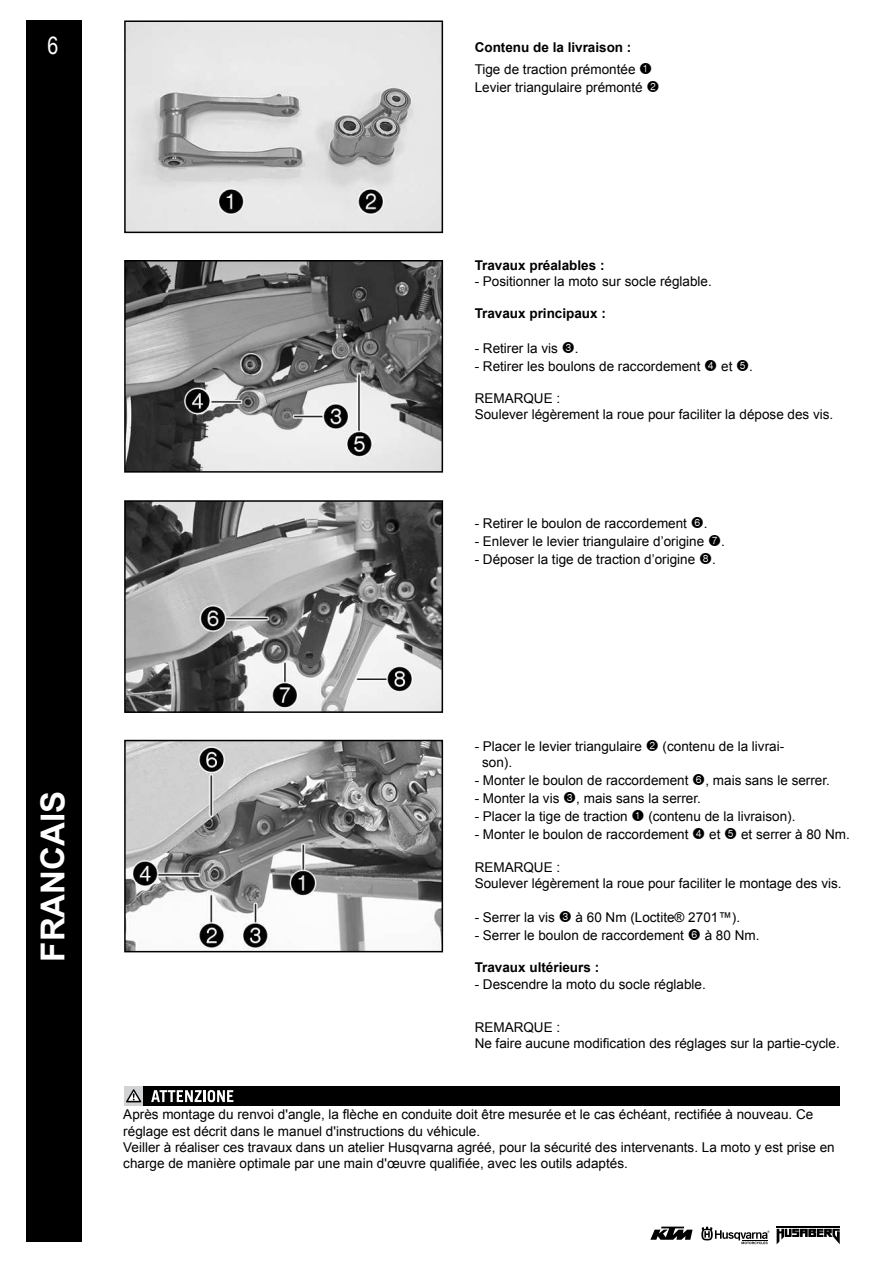
<style>
.page{position:relative;width:893px;height:1263px;background:#fff}
.page>*{position:absolute;margin:0;border:0;box-sizing:border-box;transform-origin:0 0}
.t1{font:700 33px "Arial";color:#fff}
.t2{font:24px "Arial Narrow";color:#fff}
.t3{font:13.5px/16.2px "Arial";color:#000}
.t4{font:700 13.5px "Arial";color:#000}
.s1{font-weight:700}
.s2{font-family:"Circle Frame Neg";font-size:15px}
</style>
<div class="page">
<hr style="left:777px;top:1226px;width:63px;height:2px;background:#000">
<svg style="left:777px;top:1229px;width:63px;height:15px"></svg>
<svg style="left:701px;top:1226px;width:68px;height:18px"></svg>
<svg style="left:650px;top:1226px;width:42px;height:14px"></svg>
<div style="left:26px;top:20px;width:56px;height:1222px;background:#000"></div>
<img style="left:127px;top:23px;width:313px;height:207px">
<div style="left:124px;top:20px;width:319px;height:213px;border:2px solid #000"></div>
<img style="left:127px;top:263px;width:313px;height:207px">
<div style="left:124px;top:260px;width:319px;height:213px;border:2px solid #000"></div>
<img style="left:127px;top:503px;width:313px;height:207px">
<div style="left:124px;top:500px;width:319px;height:213px;border:2px solid #000"></div>
<img style="left:127px;top:743px;width:313px;height:206px">
<div style="left:124px;top:740px;width:319px;height:212px;border:2px solid #000"></div>
<div style="left:124px;top:1086px;width:19px;height:20px;background:#d1d3d4"></div>
<div style="left:143px;top:1086px;width:697px;height:20px;background:#000"></div>
<svg style="left:126px;top:1089px;width:15px;height:13px"></svg>
<svg style="left:151px;top:1090px;width:82px;height:12px"></svg>
<h2 class="t2" style="left:47px;top:36px;width:12px">6</h2>
<p class="t3" style="left:475px;top:38px;width:179px;line-height:21.6px"><span class="s1">Contenu de la livraison :<br></span>Tige de traction prémontée <span class="s2">1</span></p>
<p class="t3" style="left:475px;top:80px;width:186px">Levier triangulaire prémonté <span class="s2">2</span></p>
<p class="t4" style="left:475px;top:260px;width:131px">Travaux préalables :</p>
<p class="t3" style="left:475px;top:274px;width:239px">- Positionner la moto sur socle réglable.</p>
<p class="t4" style="left:475px;top:309px;width:133px">Travaux principaux :</p>
<p class="t3" style="left:475px;top:341px;width:105px">- Retirer la vis <span class="s2">3</span>.</p>
<p class="t3" style="left:475px;top:359px;width:280px">- Retirer les boulons de raccordement <span class="s2">4</span> et <span class="s2">5</span>.</p>
<p class="t3" style="left:475px;top:391px;width:360px">REMARQUE :<br>Soulever légèrement la roue pour faciliter la dépose des vis.</p>
<p class="t3" style="left:475px;top:516px;width:234px">- Retirer le boulon de raccordement <span class="s2">6</span>.</p>
<p class="t3" style="left:475px;top:534px;width:252px">- Enlever le levier triangulaire d’origine <span class="s2">7</span>.</p>
<p class="t3" style="left:475px;top:552px;width:243px">- Déposer la tige de traction d’origine <span class="s2">8</span>.</p>
<h1 class="t1" style="left:40px;top:961px;width:172px;rotate:-90deg">FRANCAIS</h1>
<p class="t3" style="left:482px;top:739px;width:303px;text-indent:-8px">- Placer le levier triangulaire <span class="s2">2</span> (contenu de la livrai&shy;son).</p>
<p class="t3" style="left:475px;top:773px;width:357px">- Monter le boulon de raccordement <span class="s2">6</span>, mais sans le serrer.</p>
<p class="t3" style="left:475px;top:791px;width:228px">- Monter la vis <span class="s2">3</span>, mais sans la serrer.</p>
<p class="t3" style="left:475px;top:809px;width:322px">- Placer la tige de traction <span class="s2">1</span> (contenu de la livraison).</p>
<p class="t3" style="left:475px;top:827px;width:377px">- Monter le boulon de raccordement <span class="s2">4</span> et <span class="s2">5</span> et serrer à 80 Nm.</p>
<p class="t3" style="left:475px;top:860px;width:368px">REMARQUE :<br>Soulever légèrement la roue pour faciliter le montage des vis.</p>
<p class="t3" style="left:475px;top:910px;width:267px">- Serrer la vis <span class="s2">3</span> à 60 Nm (Loctite® 2701™).</p>
<p class="t3" style="left:475px;top:928px;width:286px">- Serrer le boulon de raccordement <span class="s2">6</span> à 80 Nm.</p>
<p class="t4" style="left:475px;top:962px;width:126px">Travaux ultérieurs :</p>
<p class="t3" style="left:475px;top:977px;width:233px">- Descendre la moto du socle réglable.</p>
<p class="t3" style="left:475px;top:1020px;width:367px">REMARQUE :<br>Ne faire aucune modiication des réglages sur la partie-cycle.</p>
<p class="t3" style="left:123px;top:1106px;width:713px">Après montage du renvoi d'angle, la lèche en conduite doit être mesurée et le cas échéant, rectiiée à nouveau. Ce réglage est décrit dans le manuel d'instructions du véhicule.<br>Veiller à réaliser ces travaux dans un atelier Husqvarna agréé, pour la sécurité des intervenants. La moto y est prise en charge de manière optimale par une main d'œuvre qualiiée, avec les outils adaptés.</p>
</div>
